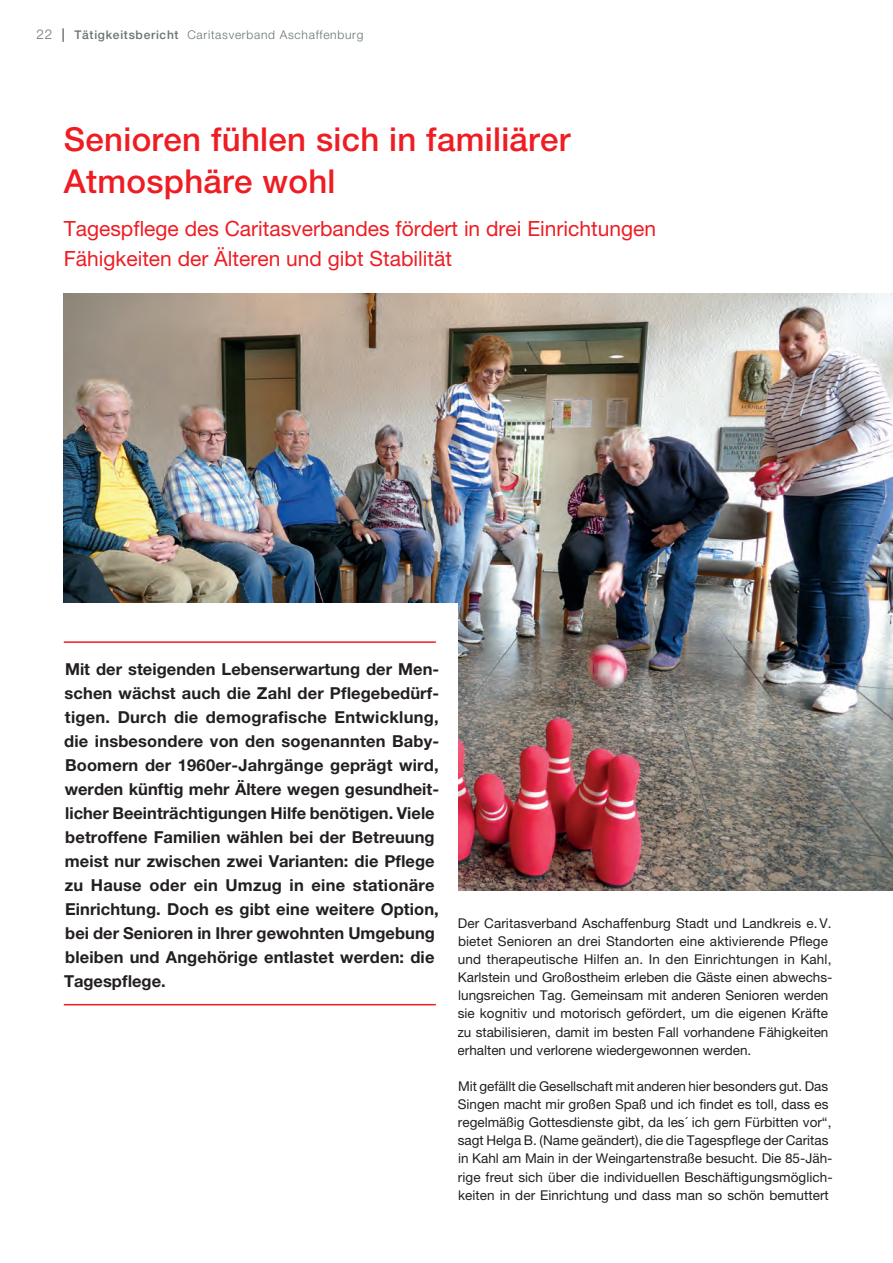
<style>
.page{position:relative;width:893px;height:1263px;background:#fff}
.page>*{position:absolute;margin:0;border:0;box-sizing:border-box;transform-origin:0 0}
.t1{font:500 33px/42px "Helvetica Neue LT Pro";letter-spacing:.01em;color:#ee1d23}
.t2{font:21px/30px "Helvetica Neue LT Pro";color:#ee1d23}
.t3{font:700 16.5px/24px "Helvetica Neue LT Pro";letter-spacing:.005em;color:#231f20}
.t4{font:13.5px/18.1px "Helvetica Neue LT Pro";color:#231f20}
.t5{font:300 12px "Helvetica Neue LT Pro";letter-spacing:.06em;color:#697374}
.s1{font-size:13.5px}
.s2{font-weight:700;font-size:13.5px}
.s3{font-weight:500}
</style>
<div class="page">
<img style="left:64px;top:293px;width:829px;height:598px">
<div style="left:0;top:604px;width:457px;height:491px;background:#fff"></div>
<hr style="left:64px;top:1004px;width:372px;height:1px;background:#ee1d23">
<hr style="left:64px;top:641px;width:372px;height:2px;background:#ee1d23">
<p class="t5" style="left:37px;top:28px;width:328px"><span class="s1">22</span> <span class="s2">|</span> <span class="s3">Tätigkeitsbericht</span> Caritasverband Aschaffenburg</p>
<h1 class="t1" style="left:64px;top:118px;width:508px">Senioren fühlen sich in familiärer<br>Atmosphäre wohl</h1>
<h2 class="t2" style="left:64px;top:213px;width:594px">Tagespflege des Caritasverbandes fördert in drei Einrichtungen<br>Fähigkeiten der Älteren und gibt Stabilität</h2>
<p class="t3" style="left:64px;top:657px;width:377px">Mit der steigenden Lebenserwartung der Men&shy;schen wächst auch die Zahl der Pflegebedürf&shy;tigen. Durch die demografische Entwicklung, die insbesondere von den sogenannten Baby-Boomern der 1960er-Jahrgänge geprägt wird, werden künftig mehr Ältere wegen gesundheit&shy;licher Beeinträchtigungen Hilfe benötigen. Viele betroffene Familien wählen bei der Betreuung meist nur zwischen zwei Varianten: die Pflege zu Hause oder ein Umzug in eine stationäre Einrichtung. Doch es gibt eine weitere Option, bei der Senioren in Ihrer gewohnten Umgebung bleiben und Angehörige entlastet werden: die Tagespflege.</p>
<p class="t4" style="left:457px;top:914px;width:377px">Der Caritasverband Aschaffenburg Stadt und Landkreis e.V. bietet Senioren an drei Standorten eine aktivierende Pflege und therapeutische Hilfen an. In den Einrichtungen in Kahl, Karlstein und Großostheim erleben die Gäste einen abwechs&shy;lungsreichen Tag. Gemeinsam mit anderen Senioren werden sie kognitiv und motorisch gefördert, um die eigenen Kräfte zu stabilisieren, damit im besten Fall vorhandene Fähigkeiten erhalten und verlorene wiedergewonnen werden.</p>
<p class="t4" style="left:452px;top:1077px;width:382px;text-align:center">„Mit gefällt die Gesellschaft mit anderen hier besonders gut. Das Singen macht mir großen Spaß und ich findet es toll, dass es regelmäßig Gottesdienste gibt, da les´ ich gern Fürbitten vor“, sagt Helga B. (Name geändert), die die Tagespflege der Caritas in Kahl am Main in der Weingartenstraße besucht. Die 85-Jäh&shy;rige freut sich über die individuellen Beschäftigungsmöglich&shy;keiten in der Einrichtung und dass man so schön bemuttert</p>
</div>
